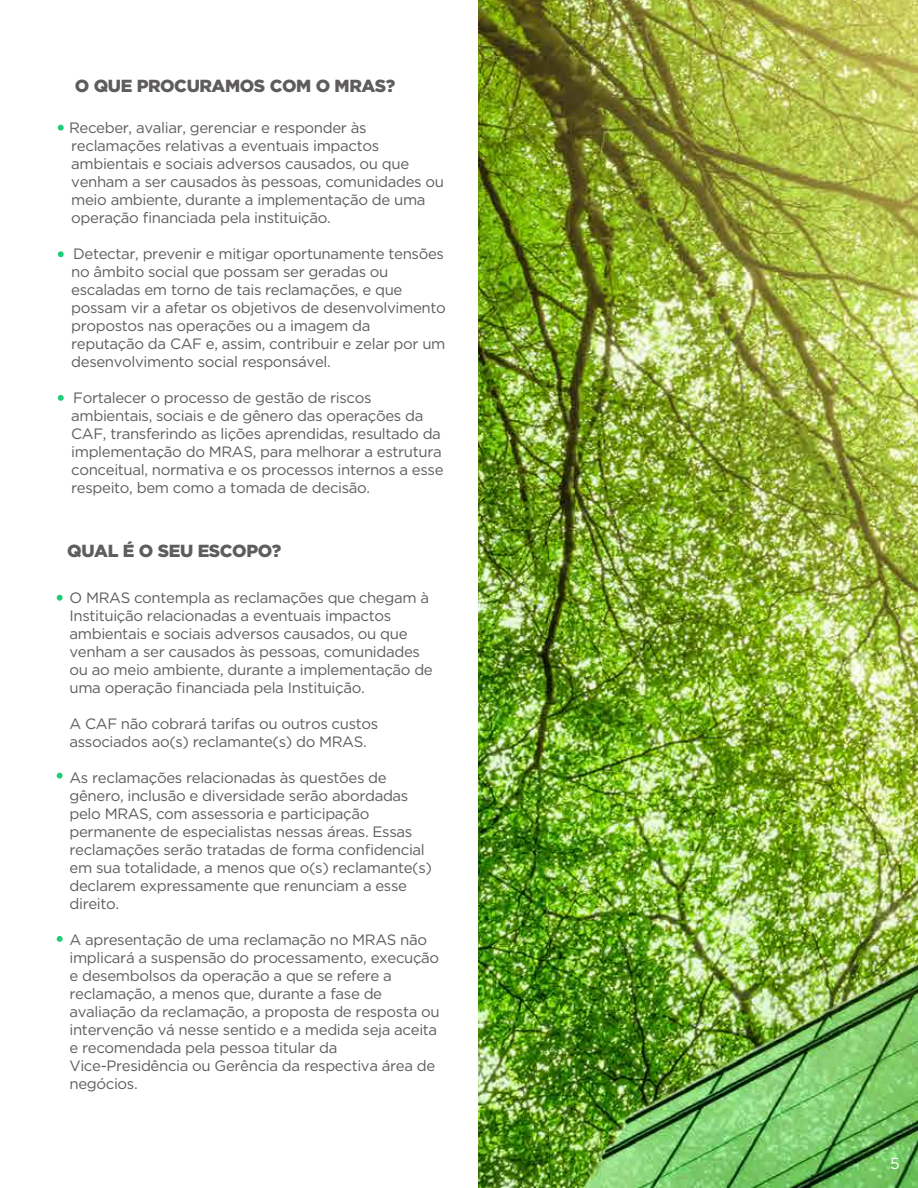
<style>
.page{position:relative;width:918px;height:1188px;background:#fff}
.page>*{position:absolute;margin:0;border:0;box-sizing:border-box;transform-origin:0 0}
.t1{font:900 17.55px "Gotham";letter-spacing:-.025em;color:#5f5c5d}
.t2{font:15.9px "Gotham";color:#fff}
.t3{font:15px/18px "Gotham";letter-spacing:-.025em;color:#5f5c5d}
</style>
<div class="page">
<svg style="left:58px;top:125px;width:6px;height:6px"></svg>
<svg style="left:58px;top:251px;width:6px;height:6px"></svg>
<svg style="left:58px;top:395px;width:6px;height:6px"></svg>
<svg style="left:57px;top:595px;width:6px;height:6px"></svg>
<svg style="left:57px;top:773px;width:6px;height:6px"></svg>
<svg style="left:57px;top:936px;width:6px;height:6px"></svg>
<img style="left:479px;top:0;width:439px;height:1188px">
<p class="t1" style="left:75px;top:74px;width:322px">O QUE PROCURAMOS COM O MRAS?</p>
<p class="t3" style="left:69px;top:118px;width:377px">Receber, avaliar, gerenciar e responder às reclamações relativas a eventuais impactos ambientais e sociais adversos causados, ou que venham a ser causados às pessoas, comunidades ou meio ambiente, durante a implementação de uma operação financiada pela instituição.</p>
<p class="t3" style="left:71px;top:244px;width:376px">Detectar, prevenir e mitigar oportunamente tensões no âmbito social que possam ser geradas ou escaladas em torno de tais reclamações, e que possam vir a afetar os objetivos de desenvolvimento propostos nas operações ou a imagem da reputação da CAF e, assim, contribuir e zelar por um desenvolvimento social responsável.</p>
<p class="t3" style="left:71px;top:388px;width:374px">Fortalecer o processo de gestão de riscos ambientais, sociais e de gênero das operações da CAF, transferindo as lições aprendidas, resultado da implementação do MRAS, para melhorar a estrutura conceitual, normativa e os processos internos a esse respeito, bem como a tomada de decisão.</p>
<p class="t1" style="left:67px;top:538px;width:215px">QUAL É O SEU ESCOPO?</p>
<p class="t3" style="left:70px;top:588px;width:365px">O MRAS contempla as reclamações que chegam à Instituição relacionadas a eventuais impactos ambientais e sociais adversos causados, ou que venham a ser causados às pessoas, comunidades ou ao meio ambiente, durante a implementação de uma operação financiada pela Instituição.</p>
<p class="t3" style="left:70px;top:714px;width:310px">A CAF não cobrará tarifas ou outros custos associados ao(s) reclamante(s) do MRAS.</p>
<p class="t3" style="left:70px;top:768px;width:364px">As reclamações relacionadas às questões de gênero, inclusão e diversidade serão abordadas pelo MRAS, com assessoria e participação permanente de especialistas nessas áreas. Essas reclamações serão tratadas de forma confidencial em sua totalidade, a menos que o(s) reclamante(s) declarem expressamente que renunciam a esse direito.</p>
<p class="t3" style="left:70px;top:930px;width:372px">A apresentação de uma reclamação no MRAS não implicará a suspensão do processamento, execução e desembolsos da operação a que se refere a reclamação, a menos que, durante a fase de avaliação da reclamação, a proposta de resposta ou intervenção vá nesse sentido e a medida seja aceita e recomendada pela pessoa titular da Vice-Presidência ou Gerência da respectiva área de negócios.</p>
<p class="t2" style="left:890px;top:1153px;width:11px">5</p>
</div>
